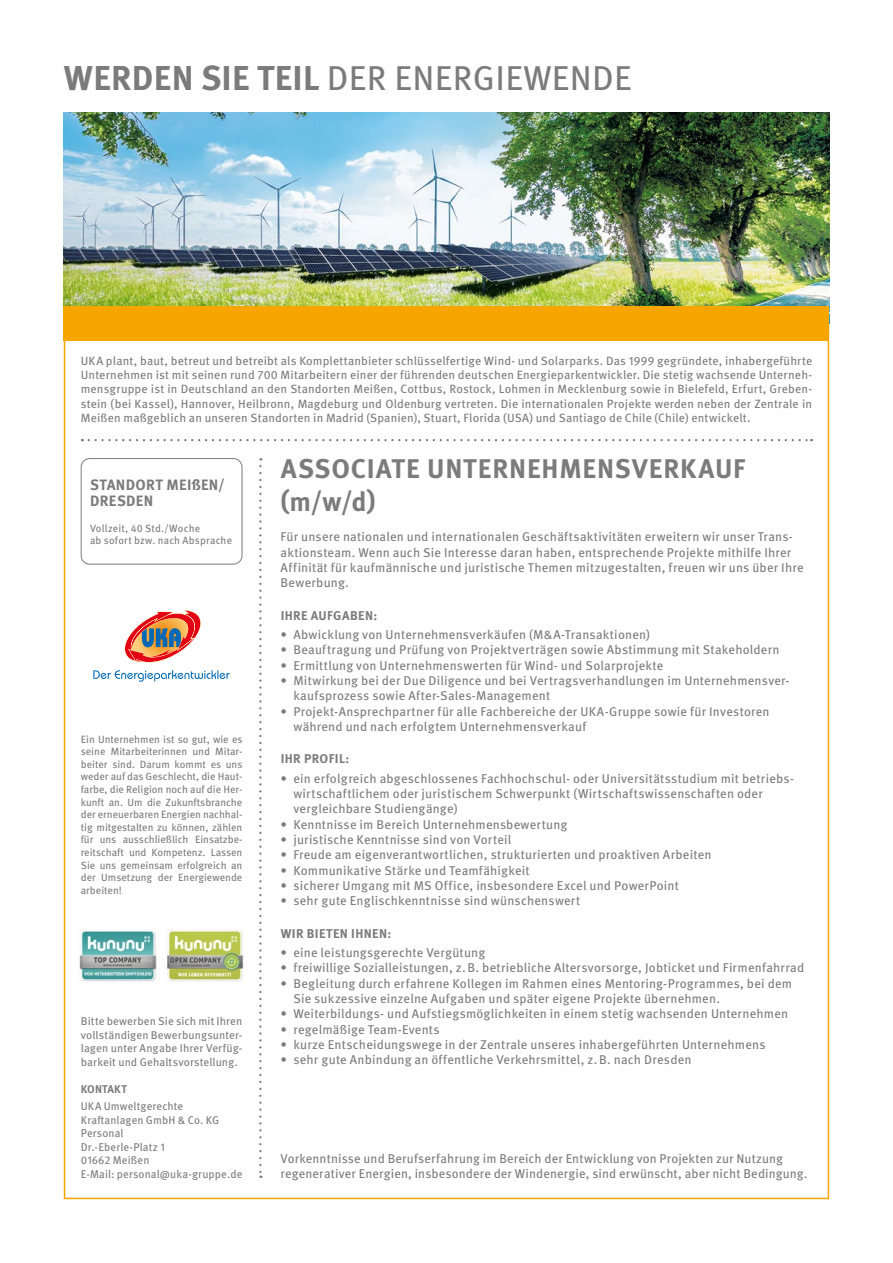
<style>
.page{position:relative;width:893px;height:1263px;background:#fff}
.page>*{position:absolute;margin:0;border:0;box-sizing:border-box;transform-origin:0 0}
.t1{font:34.5px "Meta Pro";letter-spacing:.01em;color:#7a7b7a}
.t2{font:700 27px/32.4px "Meta Pro";letter-spacing:.03em;color:#7a7b7a}
.t3{font:700 15px/16.5px "Meta Pro";letter-spacing:.02em;color:#7a7b7a}
.t4{font:12.75px/15.3px "Meta Pro";letter-spacing:.015em;color:#7a7b7a}
.t5{font:700 12.75px "Meta Pro";letter-spacing:.03em;color:#7a7b7a}
.t6{font:12px/14.4px "Meta Pro";letter-spacing:.01em;color:#7a7b7a;text-align:justify}
.t7{font:11.25px/13.5px "Meta Pro";letter-spacing:.01em;color:#7a7b7a;text-align:justify}
.t8{font:700 11.25px "Meta Pro";letter-spacing:.015em;color:#7a7b7a}
.t9{font:10.5px/12.6px "Meta Pro";color:#7a7b7a;text-align:justify}
.s1{font-weight:700}
</style>
<div class="page">
<img style="left:64px;top:112px;width:765px;height:194px">
<div style="left:64px;top:306px;width:765px;height:34px;background:#f7a500"></div>
<svg style="left:89px;top:439px;width:723px;height:2px"></svg>
<svg style="left:259px;top:466px;width:2px;height:712px"></svg>
<svg style="left:125px;top:610px;width:76px;height:53px"></svg>
<svg style="left:93px;top:670px;width:137px;height:12px"></svg>
<img style="left:79px;top:930px;width:78px;height:52px">
<img style="left:167px;top:929px;width:77px;height:53px">
<div style="left:81px;top:458px;width:161px;height:106px;border:1px solid #7a7b7a;border-radius:9px"></div>
<h1 class="t1" style="left:64px;top:52px;width:569px"><span class="s1">WERDEN SIE TEIL</span> DER ENERGIEWENDE</h1>
<p class="t6" style="left:81px;top:352px;width:733px">UKA plant, baut, betreut und betreibt als Komplettanbieter schlüsselfertige Wind- und Solarparks. Das 1999 gegründete, inhabergeführte Unternehmen ist mit seinen rund 700 Mitarbeitern einer der führenden deutschen Energieparkentwickler. Die stetig wachsende Unterneh&shy;mensgruppe ist in Deutschland an den Standorten Meißen, Cottbus, Rostock, Lohmen in Mecklenburg sowie in Bielefeld, Erfurt, Greben&shy;stein (bei Kassel), Hannover, Heilbronn, Magdeburg und Oldenburg vertreten. Die internationalen Projekte werden neben der Zentrale in Meißen maßgeblich an unseren Standorten in Madrid (Spanien), Stuart, Florida (USA) und Santiago de Chile (Chile) entwickelt.</p>
<p class="t3" style="left:90px;top:475px;width:136px">STANDORT MEIßEN/<br>DRESDEN</p>
<p class="t9" style="left:90px;top:521px;width:144px">Vollzeit, 40 Std./Woche<br>ab sofort bzw. nach Absprache</p>
<p class="t9" style="left:81px;top:732px;width:163px">Ein Unternehmen ist so gut, wie es seine Mitarbeiterinnen und Mitar&shy;beiter sind. Darum kommt es uns weder auf das Geschlecht, die Haut&shy;farbe, die Religion noch auf die Her&shy;kunft an. Um die Zukunftsbranche der erneuerbaren Energien nachhal&shy;tig mitgestalten zu können, zählen für uns ausschließlich Einsatzbe&shy;reitschaft und Kompetenz. Lassen Sie uns gemeinsam erfolgreich an der Umsetzung der Energiewende arbeiten!</p>
<p class="t7" style="left:81px;top:1014px;width:163px">Bitte bewerben Sie sich mit Ihren vollständigen Bewerbungsunter&shy;lagen unter Angabe Ihrer Verfüg&shy;barkeit und Gehaltsvorstellung.</p>
<p class="t8" style="left:81px;top:1080px;width:48px">KONTAKT</p>
<p class="t7" style="left:81px;top:1099px;width:163px;text-align:left">UKA Umweltgerechte<br>Kraftanlagen GmbH &amp; Co. KG<br>Personal<br>Dr.-Eberle-Platz 1<br>01662 Meißen<br>E-Mail: personal@uka-gruppe.de</p>
<h2 class="t2" style="left:281px;top:451px;width:466px">ASSOCIATE UNTERNEHMENSVERKAUF (m/w/d)</h2>
<p class="t4" style="left:281px;top:528px;width:524px">Für unsere nationalen und internationalen Geschäftsaktivitäten erweitern wir unser Trans&shy;aktionsteam. Wenn auch Sie Interesse daran haben, entsprechende Projekte mithilfe Ihrer Affinität für kaufmännische und juristische Themen mitzugestalten, freuen wir uns über Ihre Bewerbung.</p>
<p class="t5" style="left:281px;top:605px;width:98px">IHRE AUFGABEN:</p>
<p class="t4" style="left:281px;top:626px;width:371px">• Abwicklung von Unternehmensverkäufen (M&amp;A-Transaktionen)</p>
<p class="t4" style="left:281px;top:641px;width:500px">• Beauftragung und Prüfung von Projektverträgen sowie Abstimmung mit Stakeholdern</p>
<p class="t4" style="left:281px;top:657px;width:384px">• Ermittlung von Unternehmenswerten für Wind- und Solarprojekte</p>
<p class="t4" style="left:293px;top:672px;width:498px;text-indent:-13px">• Mitwirkung bei der Due Diligence und bei Vertragsverhandlungen im Unternehmensver&shy;kaufsprozess sowie After-Sales-Management</p>
<p class="t4" style="left:293px;top:703px;width:478px;text-indent:-13px">• Projekt-Ansprechpartner für alle Fachbereiche der UKA-Gruppe sowie für Investoren während und nach erfolgtem Unternehmensverkauf</p>
<p class="t5" style="left:281px;top:749px;width:70px">IHR PROFIL:</p>
<p class="t4" style="left:293px;top:770px;width:502px;text-indent:-13px">• ein erfolgreich abgeschlossenes Fachhochschul- oder Universitätsstudium mit betriebs&shy;wirtschaftlichem oder juristischem Schwerpunkt (Wirtschaftswissenschaften oder vergleichbare Studiengänge)</p>
<p class="t4" style="left:281px;top:816px;width:288px">• Kenntnisse im Bereich Unternehmensbewertung</p>
<p class="t4" style="left:281px;top:831px;width:232px">• juristische Kenntnisse sind von Vorteil</p>
<p class="t4" style="left:281px;top:846px;width:432px">• Freude am eigenverantwortlichen, strukturierten und proaktiven Arbeiten</p>
<p class="t4" style="left:281px;top:862px;width:251px">• Kommunikative Stärke und Teamfähigkeit</p>
<p class="t4" style="left:281px;top:877px;width:400px">• sicherer Umgang mit MS Office, insbesondere Excel und PowerPoint</p>
<p class="t4" style="left:281px;top:892px;width:301px">• sehr gute Englischkenntnisse sind wünschenswert</p>
<p class="t5" style="left:281px;top:923px;width:112px">WIR BIETEN IHNEN:</p>
<p class="t4" style="left:281px;top:944px;width:206px">• eine leistungsgerechte Vergütung</p>
<p class="t4" style="left:281px;top:959px;width:525px">• freiwillige Sozialleistungen, z.B. betriebliche Altersvorsorge, Jobticket und Firmenfahrrad</p>
<p class="t4" style="left:293px;top:975px;width:500px;text-indent:-13px">• Begleitung durch erfahrene Kollegen im Rahmen eines Mentoring-Programmes, bei dem<br>Sie sukzessive einzelne Aufgaben und später eigene Projekte übernehmen.</p>
<p class="t4" style="left:281px;top:1005px;width:509px">• Weiterbildungs- und Aufstiegsmöglichkeiten in einem stetig wachsenden Unternehmen</p>
<p class="t4" style="left:281px;top:1021px;width:161px">• regelmäßige Team-Events</p>
<p class="t4" style="left:281px;top:1036px;width:486px">• kurze Entscheidungswege in der Zentrale unseres inhabergeführten Unternehmens</p>
<p class="t4" style="left:281px;top:1051px;width:412px">• sehr gute Anbindung an öffentliche Verkehrsmittel, z.B. nach Dresden</p>
<p class="t4" style="left:281px;top:1150px;width:528px">Vorkenntnisse und Berufserfahrung im Bereich der Entwicklung von Projekten zur Nutzung regenerativer Energien, insbesondere der Windenergie, sind erwünscht, aber nicht Bedingung.</p>
</div>
